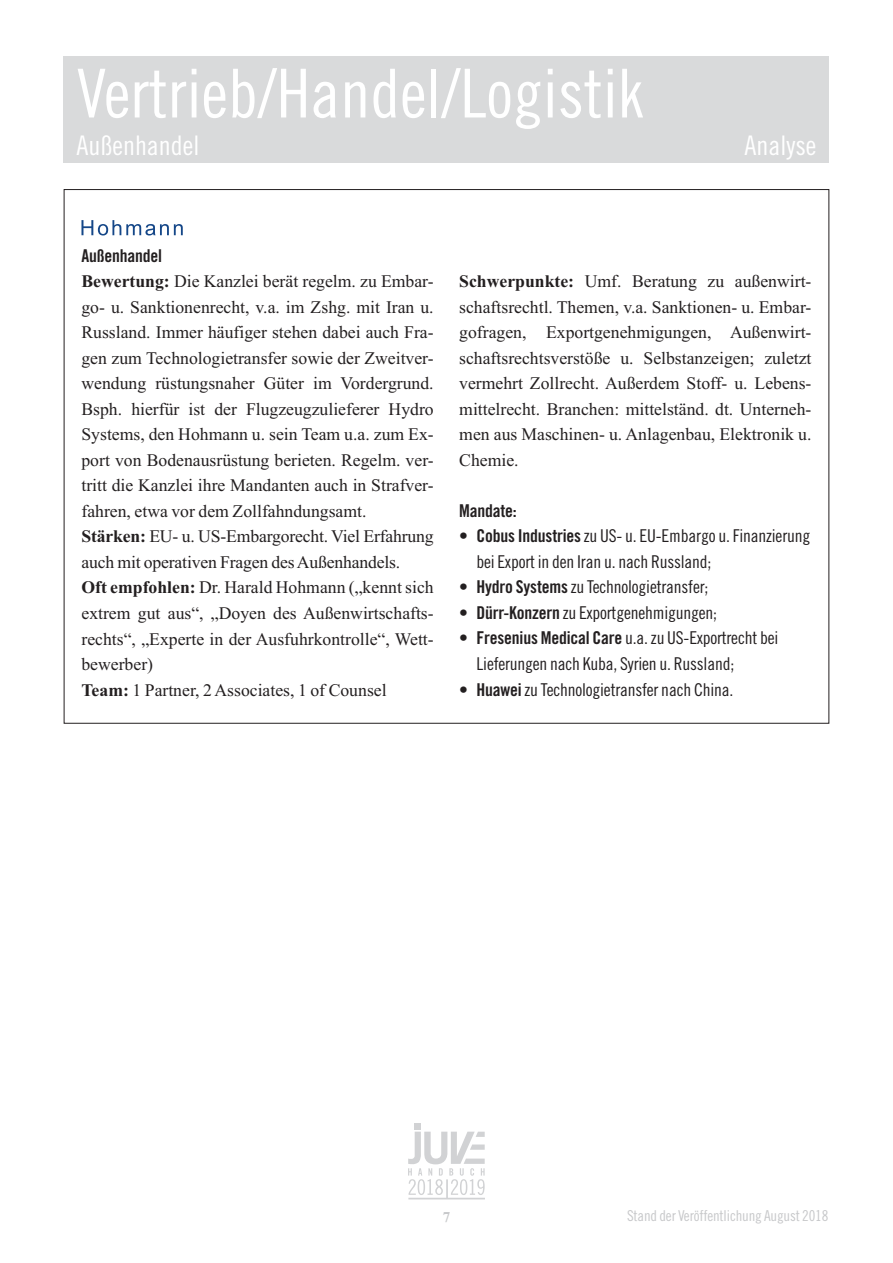
<style>
.page{position:relative;width:893px;height:1263px;background:#fff}
.page>*{position:absolute;margin:0;border:0;box-sizing:border-box;transform-origin:0 0}
.t1{font:67.5px "Trade Gothic LT Std Cn 18";color:#fff}
.t2{font:27px "Trade Gothic LT Std Cn 18";color:#fff}
.t3{font:17.7px/25.5px "Juve Times New Roman";color:#231f20}
.t4{font:17.7px/25.5px "Trade Gothic LT Std Cn 18";letter-spacing:-.01em;color:#231f20}
.t5{font:17.7px "Trade Gothic LT Std Bd Cn 20";letter-spacing:-.01em;color:#231f20}
.t6{font:15px "Trade Gothic LT Std Cn 18";letter-spacing:-.01em;color:#c7c8ca}
.t7{font:700 15px "Juve Times New Roman";color:#c7c8ca}
.s1{font-weight:700}
.s2{font-family:"Trade Gothic LT Std Bd Cn 20"}
</style>
<div class="page">
<svg style="left:408px;top:1123px;width:77px;height:76px"></svg>
<div style="left:64px;top:56px;width:765px;height:107px;background:#d9dadb"></div>
<svg style="left:81px;top:220px;width:102px;height:15px"></svg>
<h1 class="t1" style="left:77px;top:53px;width:569px">Vertrieb/Handel/Logistik</h1>
<h2 class="t2" style="left:77px;top:129px;width:124px">Außenhandel</h2>
<h2 class="t2" style="left:744px;top:129px;width:73px">Analyse</h2>
<p class="t5" style="left:81px;top:245px;width:82px">Außenhandel</p>
<p class="t3" style="left:81px;top:268px;width:354px"><span class="s1">Bewertung:</span> Die Kanzlei berät regelm. zu Embar&shy;go- u. Sanktionenrecht, v.a. im Zshg. mit Iran u.<br>Russland. Immer häufiger stehen dabei auch Fra&shy;gen zum Technologietransfer sowie der Zweitver&shy;wendung rüstungsnaher Güter im Vordergrund.<br>Bsph. hierfür ist der Flugzeugzulieferer Hydro Systems, den Hohmann u. sein Team u.a. zum Ex&shy;port von Bodenausrüstung berieten. Regelm. ver&shy;tritt die Kanzlei ihre Mandanten auch in Strafver&shy;fahren, etwa vor dem Zollfahndungsamt.<br><span class="s1">Stärken:</span> EU- u. US-Embargorecht. Viel Erfahrung auch mit operativen Fragen des Außenhandels.<br><span class="s1">Oft empfohlen:</span> Dr. Harald Hohmann („kennt sich extrem gut aus“, „Doyen des Außenwirtschafts&shy;rechts“, „Experte in der Ausfuhrkontrolle“, Wett&shy;bewerber)<br><span class="s1">Team:</span> 1 Partner, 2 Associates, 1 of Counsel</p>
<p class="t3" style="left:459px;top:269px;width:354px;text-align:justify"><span class="s1">Schwerpunkte:</span> Umf. Beratung zu außenwirt&shy;schaftsrechtl. Themen, v.a. Sanktionen- u. Embar&shy;gofragen, Exportgenehmigungen, Außenwirt&shy;schaftsrechtsverstöße u. Selbstanzeigen; zuletzt vermehrt Zollrecht. Außerdem Stoff- u. Lebens&shy;mittelrecht. Branchen: mittelständ. dt. Unterneh&shy;men aus Maschinen- u. Anlagenbau, Elektronik u.<br>Chemie.</p>
<p class="t5" style="left:459px;top:500px;width:59px">Mandate:</p>
<p class="t4" style="left:477px;top:523px;width:335px;text-indent:-17px"><span class="s2">• Cobus Industries</span> zu US- u. EU-Embargo u. Finanzierung bei Export in den Iran u. nach Russland;</p>
<p class="t4" style="left:459px;top:574px;width:251px"><span class="s2">• Hydro Systems</span> zu Technologietransfer;</p>
<p class="t4" style="left:459px;top:600px;width:259px"><span class="s2">• Dürr-Konzern</span> zu Exportgenehmigungen;</p>
<p class="t4" style="left:477px;top:625px;width:303px;text-indent:-17px"><span class="s2">• Fresenius Medical Care</span> u.a. zu US-Exportrecht bei<br>Lieferungen nach Kuba, Syrien u. Russland;</p>
<p class="t4" style="left:459px;top:676px;width:276px"><span class="s2">• Huawei</span> zu Technologietransfer nach China.</p>
<p class="t7" style="left:443px;top:1209px;width:9px">7</p>
<p class="t6" style="left:627px;top:1207px;width:203px">Stand der Veröffentlichung August 2018</p>
</div>
